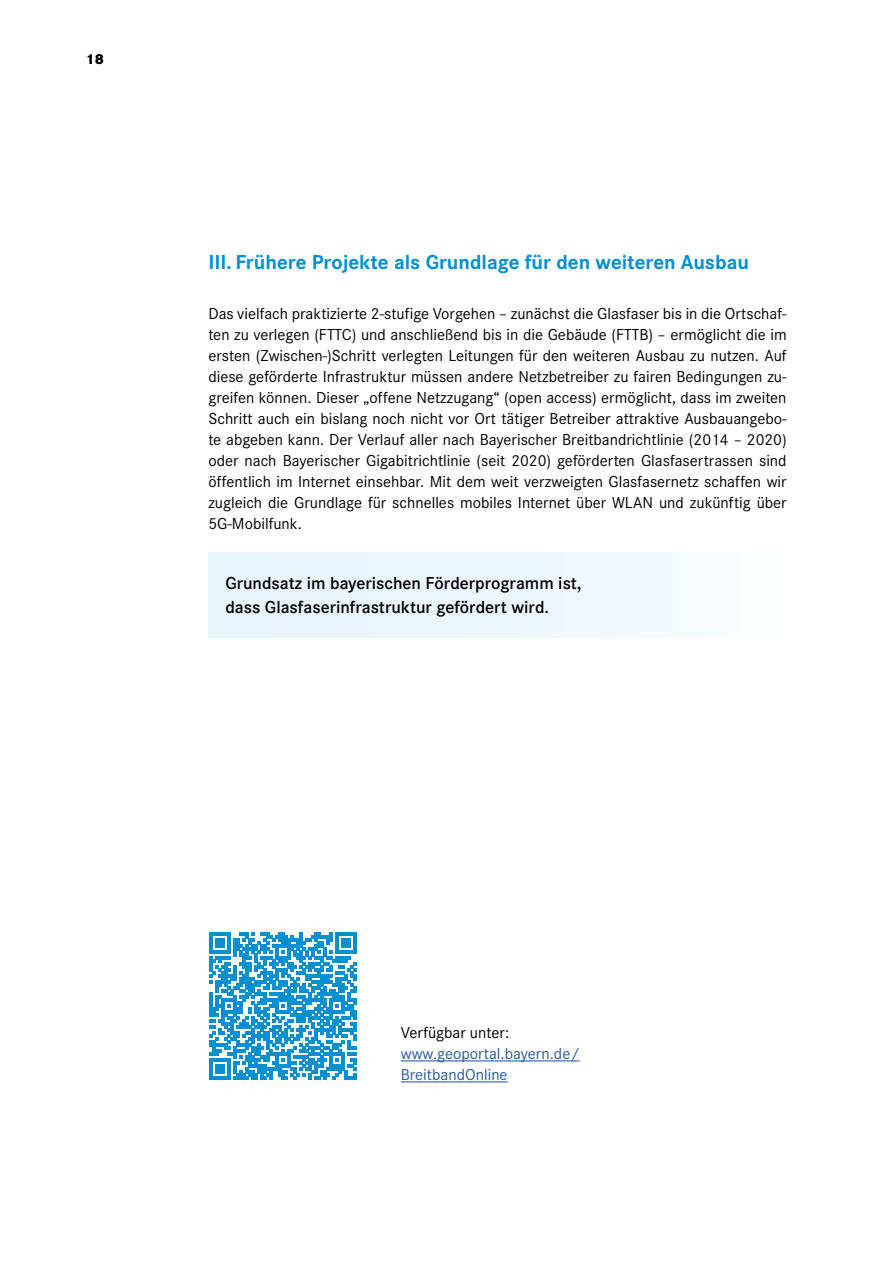
<style>
.page{position:relative;width:893px;height:1263px;background:#fff}
.page>*{position:absolute;margin:0;border:0;box-sizing:border-box;transform-origin:0 0}
.t1{font:700 21px "Corporate S Pro";color:#008fcf}
.Überschrift_4{font:600 18px/24px "Corporate S Pro";color:#000}
.Fließtext{font:16.5px/21px "Corporate S Pro";color:#000;text-align:justify}
.Fließtext-2{font:16.5px/21px "Corporate S Pro";color:#275b9b}
.t2{font:800 15px "Corporate S Pro";color:#000}
</style>
<div class="page">
<div style="left:208px;top:553px;width:579px;height:85px;background:linear-gradient(to right,#e4f2fb,#fafcfe)"></div>
<hr style="left:401px;top:1060px;width:179px;height:1px;background:#275b9b">
<hr style="left:401px;top:1081px;width:107px;height:1px;background:#275b9b">
<svg style="left:209px;top:932px;width:147px;height:147px"></svg>
<p class="t2" style="left:86px;top:47px;width:20px">18</p>
<p class="t1" style="left:208px;top:246px;width:542px">III. Frühere Projekte als Grundlage für den weiteren Ausbau</p>
<p class="Fließtext" style="left:208px;top:301px;width:580px">Das vielfach praktizierte 2-stufige Vorgehen – zunächst die Glasfaser bis in die Ortschaf&shy;ten zu verlegen (FTTC) und anschließend bis in die Gebäude (FTTB) – ermöglicht die im ersten (Zwischen-)Schritt verlegten Leitungen für den weiteren Ausbau zu nutzen. Auf diese geförderte Infrastruktur müssen andere Netzbetreiber zu fairen Bedingungen zu&shy;greifen können. Dieser „offene Netzzugang“ (open access) ermöglicht, dass im zweiten Schritt auch ein bislang noch nicht vor Ort tätiger Betreiber attraktive Ausbauangebo&shy;te abgeben kann. Der Verlauf aller nach Bayerischer Breitbandrichtlinie (2014 – 2020) oder nach Bayerischer Gigabitrichtlinie (seit 2020) geförderten Glasfasertrassen sind öffentlich im Internet einsehbar. Mit dem weit verzweigten Glasfasernetz schaffen wir zugleich die Grundlage für schnelles mobiles Internet über WLAN und zukünftig über 5G-Mobilfunk.</p>
<p class="Überschrift_4" style="left:225px;top:570px;width:358px">Grundsatz im bayerischen Förderprogramm ist, dass Glasfaserinfrastruktur gefördert wird.</p>
<p class="Fließtext" style="left:401px;top:1021px;width:110px">Verfügbar unter:</p>
<p class="Fließtext-2" style="left:401px;top:1042px;width:180px">www.geoportal.bayern.de/<br>BreitbandOnline</p>
</div>
